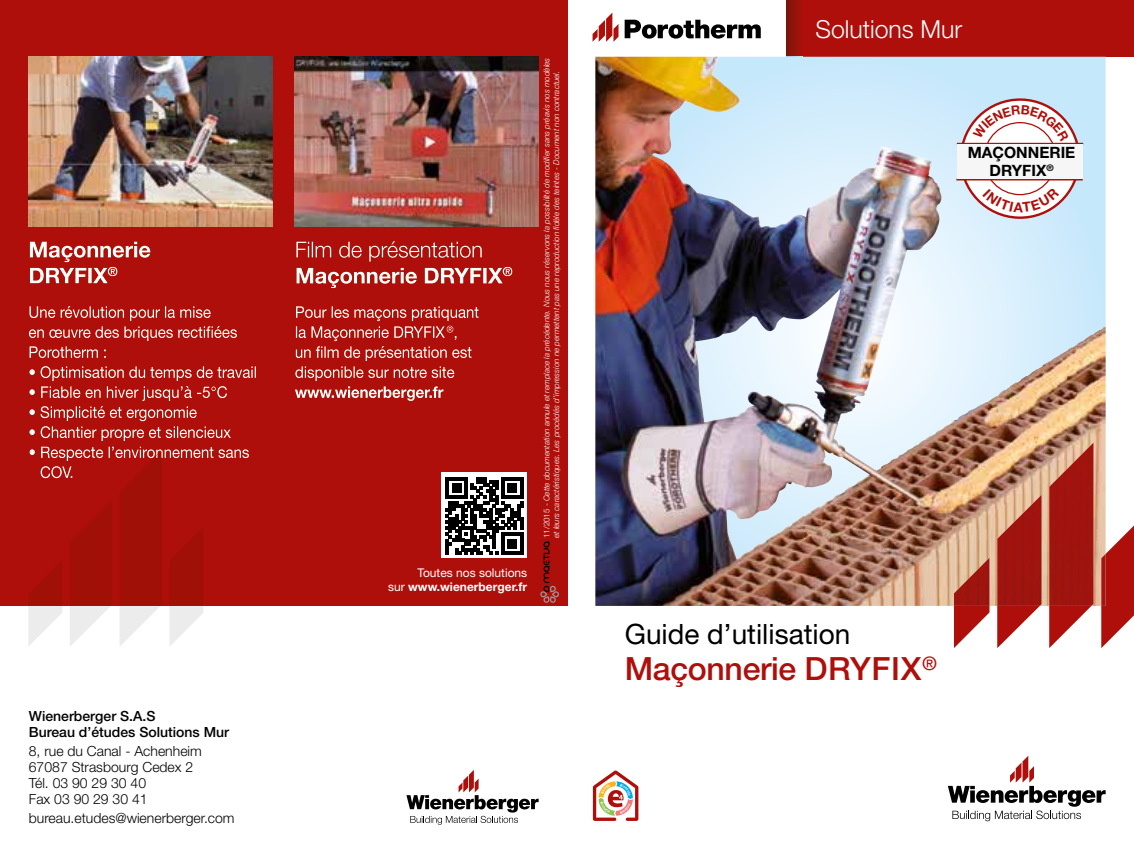
<style>
.page{position:relative;width:1134px;height:851px;background:#fff}
.page>*{position:absolute;margin:0;border:0;box-sizing:border-box;transform-origin:0 0}
.t1{font:500 32px "Helvetica Neue LT Std";letter-spacing:-.01em;color:#ae0f0a}
.t2{font:28px "Helvetica Neue LT Std";color:#000}
.t3{font:300 24.8px "Helvetica Neue LT Std";color:#fff}
.t4{font:700 15.6px/17.8px "Helvetica Neue LT Std";color:#000;text-align:center}
.t5{font:300 14px/16px "Helvetica Neue LT Std";color:#000}
.t6{font:500 14px/16px "Helvetica Neue LT Std";color:#000}
.t7{font:12px/14px "Helvetica Neue";color:#fff;text-align:right}
.t8{font:italic 300 8px/9.6px "Helvetica Neue";color:#fff}
.s1{font-weight:700}
.s2{font-style:normal}
</style>
<div class="page">
<div style="left:787px;top:0;width:347px;height:57px;background:#ae0f0a"></div>
<svg style="left:625px;top:20px;width:136px;height:19px"></svg>
<svg style="left:592px;top:13px;width:26px;height:29px"></svg>
<svg style="left:948px;top:755px;width:158px;height:66px"></svg>
<svg style="left:787px;top:0;width:16px;height:57px"></svg>
<div style="left:0;top:0;width:567px;height:605px;background:#ae0f0a"></div>
<svg style="left:169px;top:528px;width:34px;height:118px"></svg>
<svg style="left:28px;top:561px;width:34px;height:85px"></svg>
<svg style="left:70px;top:501px;width:42px;height:145px"></svg>
<svg style="left:406px;top:770px;width:133px;height:54px"></svg>
<img style="left:595px;top:57px;width:511px;height:548px">
<svg style="left:1101px;top:525px;width:33px;height:123px"></svg>
<img style="left:1101px;top:554px;width:5px;height:51px">
<svg style="left:954px;top:605px;width:35px;height:43px"></svg>
<img style="left:954px;top:557px;width:35px;height:48px">
<svg style="left:997px;top:605px;width:43px;height:43px"></svg>
<img style="left:997px;top:494px;width:44px;height:111px">
<svg style="left:1049px;top:605px;width:42px;height:43px"></svg>
<img style="left:1049px;top:442px;width:44px;height:163px">
<hr style="left:956px;top:179px;width:127px;height:1px;background:#ae0f0a">
<hr style="left:957px;top:143px;width:126px;height:1px;background:#ae0f0a">
<div style="left:957px;top:144px;width:126px;height:35px;background:#f6f6f6"></div>
<img style="left:29px;top:306px;width:182px;height:15px">
<img style="left:29px;top:326px;width:208px;height:15px">
<img style="left:30px;top:346px;width:76px;height:12px">
<img style="left:29px;top:366px;width:227px;height:15px">
<img style="left:29px;top:386px;width:198px;height:15px">
<img style="left:29px;top:406px;width:168px;height:15px">
<img style="left:29px;top:426px;width:202px;height:15px">
<img style="left:29px;top:446px;width:220px;height:15px">
<svg style="left:120px;top:450px;width:42px;height:196px"></svg>
<img style="left:41px;top:466px;width:31px;height:12px">
<img style="left:296px;top:306px;width:183px;height:15px">
<img style="left:296px;top:326px;width:149px;height:15px">
<svg style="left:447px;top:325px;width:10px;height:15px"></svg>
<img style="left:296px;top:346px;width:176px;height:15px">
<img style="left:295px;top:366px;width:160px;height:15px">
<img style="left:295px;top:386px;width:148px;height:15px">
<img style="left:30px;top:242px;width:121px;height:20px">
<img style="left:30px;top:268px;width:78px;height:15px">
<svg style="left:108px;top:267px;width:10px;height:9px"></svg>
<img style="left:296px;top:241px;width:186px;height:20px">
<img style="left:296px;top:268px;width:207px;height:20px">
<svg style="left:503px;top:267px;width:9px;height:9px"></svg>
<img style="left:28px;top:57px;width:244px;height:170px">
<img style="left:295px;top:57px;width:244px;height:170px">
<svg style="left:540px;top:541px;width:19px;height:61px"></svg>
<div style="left:442px;top:473px;width:85px;height:85px;background:linear-gradient(to right,#fff,#fff)"></div>
<svg style="left:446px;top:477px;width:77px;height:77px;background:#595959"></svg>
<svg style="left:593px;top:770px;width:45px;height:50px"></svg>
<svg style="left:958px;top:98px;width:122px;height:121px"></svg>
<h3 class="t6" style="left:29px;top:707px;width:202px">Wienerberger S.A.S<br>Bureau d’études Solutions Mur</h3>
<h3 class="t5" style="left:29px;top:742px;width:174px">8, rue du Canal - Achenheim<br>67087 Strasbourg Cedex 2<br>Tél. 03 90 29 30 40<br>Fax 03 90 29 30 41</h3>
<h3 class="t5" style="left:29px;top:809px;width:207px">bureau.etudes@wienerberger.com</h3>
<h3 class="t7" style="left:388px;top:565px;width:141px">Toutes nos solutions<br>sur <span class="s1">www.wienerberger.fr</span></h3>
<p class="t8" style="left:542px;top:538px;width:481px;rotate:-90deg"><span class="s2">11/2015 -</span> Cette documentation annule et remplace la précédente. Nous nous réservons la possibilité de modifier sans préavis nos modèles et leurs caractéristiques. Les procédés d’impression ne permettent pas une reproduction fidèle des teintes - Document non contractuel.</p>
<h3 class="t3" style="left:815px;top:14px;width:148px">Solutions Mur</h3>
<h3 class="t4" style="left:968px;top:143px;width:109px">MAÇONNERIE<br>DRYFIX<sup>®</sup></h3>
<h2 class="t2" style="left:625px;top:616px;width:227px">Guide d’utilisation</h2>
<h1 class="t1" style="left:625px;top:649px;width:314px">Maçonnerie DRYFIX<sup>®</sup></h1>
</div>
